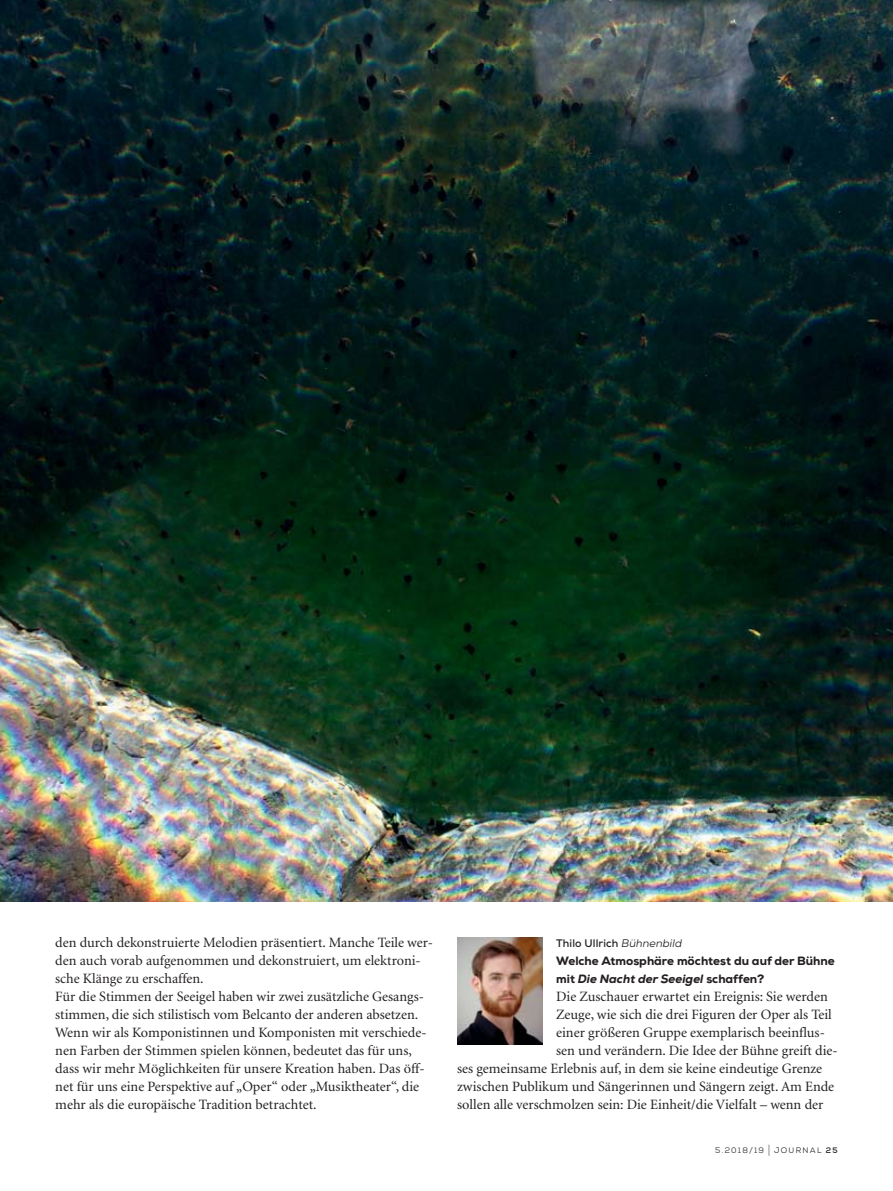
<style>
.page{position:relative;width:893px;height:1191px;background:#fff}
.page>*{position:absolute;margin:0;border:0;box-sizing:border-box;transform-origin:0 0}
.t1{font:14.25px/18px "Minion";color:#231f20}
.t2{font:800 12px/18px "Nexa";color:#231f20}
.t3{font:700 10.95px "Nexa";letter-spacing:.01em;color:#231f20}
.t4{font:7.95px "Nexa";letter-spacing:.165em;color:#231f20}
.s1{font-weight:400;font-style:italic}
.s2{font-style:italic}
.s3{font-weight:100;font-size:13.5px}
.s4{font-weight:700}
</style>
<div class="page">
<img style="left:457px;top:937px;width:85px;height:107px">
<img style="left:0;top:0;width:893px;height:901px">
<p class="t1" style="left:55px;top:934px;width:379px">den durch dekonstruierte Melodien präsentiert. Manche Teile wer&shy;den auch vorab aufgenommen und dekonstruiert, um elektroni&shy;sche Klänge zu erschaffen.<br>Für die Stimmen der Seeigel haben wir zwei zusätzliche Gesangs&shy;stimmen, die sich stilistisch vom Belcanto der anderen absetzen.<br>Wenn wir als Komponistinnen und Komponisten mit verschiede&shy;nen Farben der Stimmen spielen können, bedeutet das für uns, dass wir mehr Möglichkeiten für unsere Kreation haben. Das öff&shy;net für uns eine Perspektive auf „Oper“ oder „Musiktheater“, die mehr als die europäische Tradition betrachtet.</p>
<p class="t3" style="left:556px;top:939px;width:127px">Thilo Ullrich <span class="s1">Bühnenbild</span></p>
<p class="t2" style="left:556px;top:953px;width:280px">Welche Atmosphäre möchtest du auf der Bühne mit <span class="s2">Die Nacht der Seeigel</span> schaffen?</p>
<p class="t1" style="left:556px;top:988px;width:273px">Die Zuschauer erwartet ein Ereignis: Sie werden</p>
<p class="t1" style="left:556px;top:1006px;width:277px">Zeuge, wie sich die drei Figuren der Oper als Teil</p>
<p class="t1" style="left:556px;top:1024px;width:270px">einer größeren Gruppe exemplarisch beeinflus-</p>
<p class="t1" style="left:556px;top:1042px;width:283px">sen und verändern. Die Idee der Bühne greift die-</p>
<p class="t1" style="left:457px;top:1060px;width:367px">ses gemeinsame Erlebnis auf, in dem sie keine eindeutige Grenze</p>
<p class="t1" style="left:457px;top:1078px;width:379px">zwischen Publikum und Sängerinnen und Sängern zeigt. Am Ende</p>
<p class="t1" style="left:457px;top:1096px;width:368px">sollen alle verschmolzen sein: Die Einheit/die Vielfalt – wenn der</p>
<p class="t4" style="left:715px;top:1147px;width:124px">5.2018/19 <span class="s3">|</span> JOURNAL <span class="s4">25</span></p>
</div>
